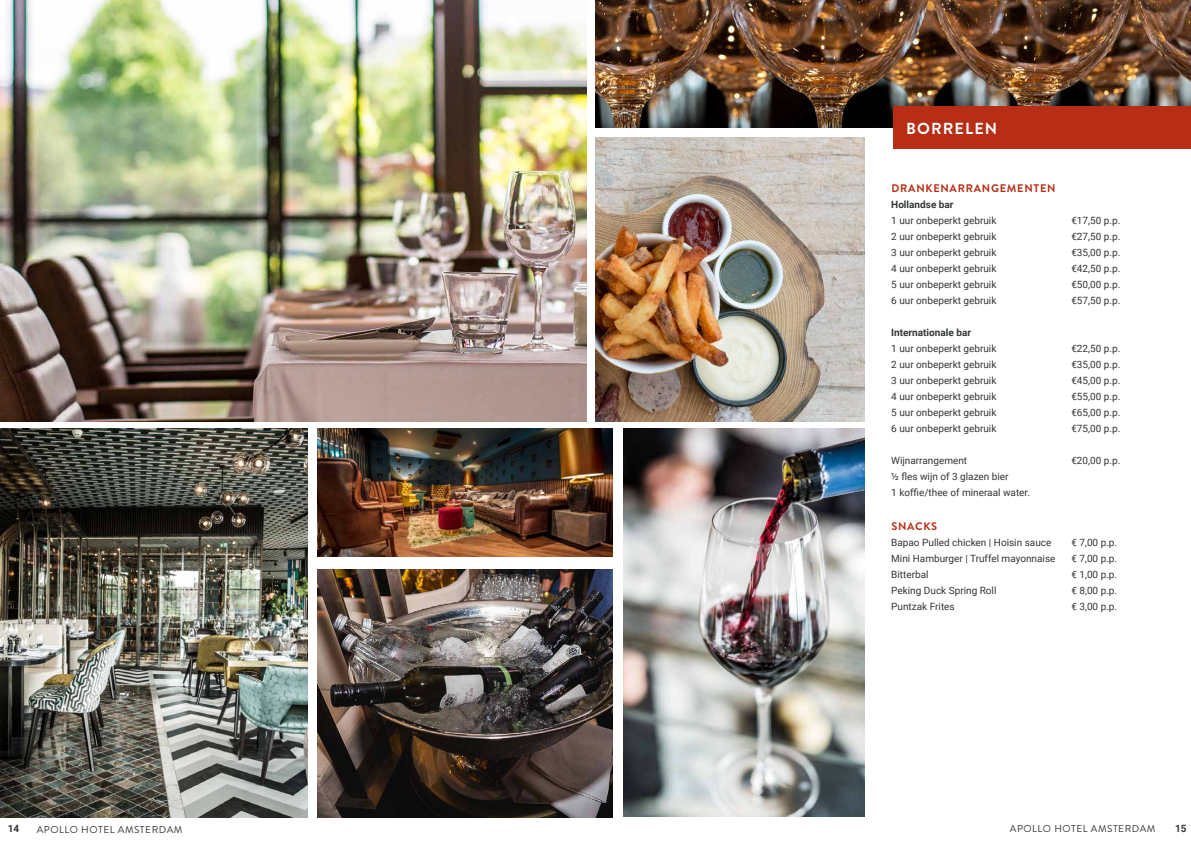
<style>
.page{position:relative;width:1191px;height:842px;background:#fff}
.page>*{position:absolute;margin:0;border:0;box-sizing:border-box;transform-origin:0 0}
.t1{font:700 16px "Brandon Grotesque";letter-spacing:.07em;color:#fff}
.t2{font:700 11px "Brandon Text";letter-spacing:.07em;color:#b72d15}
.t3{font:10px/16px "Roboto";color:#323732}
.t4{font:10px "Brandon Grotesque";letter-spacing:.05em;color:#323732}
.t5{font:700 10px "Roboto";color:#323732}
</style>
<div class="page">
<img style="left:595px;top:0;width:596px;height:128px">
<img style="left:317px;top:569px;width:295px;height:248px">
<img style="left:317px;top:429px;width:295px;height:127px">
<img style="left:0;top:429px;width:307px;height:388px">
<img style="left:0;top:0;width:586px;height:421px">
<img style="left:624px;top:429px;width:241px;height:388px">
<div style="left:893px;top:106px;width:298px;height:43px;background:#b72d15"></div>
<img style="left:595px;top:137px;width:270px;height:284px">
<h1 class="t1" style="left:906px;top:118px;width:93px">BORRELEN</h1>
<p class="t2" style="left:891px;top:180px;width:166px">DRANKENARRANGEMENTEN</p>
<p class="t5" style="left:891px;top:197px;width:64px">Hollandse bar</p>
<p class="t3" style="left:891px;top:212px;width:107px">1 uur onbeperkt gebruik</p>
<p class="t3" style="left:1071px;top:212px;width:51px">€17,50 p.p.</p>
<p class="t3" style="left:891px;top:228px;width:107px">2 uur onbeperkt gebruik</p>
<p class="t3" style="left:1071px;top:228px;width:51px">€27,50 p.p.</p>
<p class="t3" style="left:891px;top:244px;width:107px">3 uur onbeperkt gebruik</p>
<p class="t3" style="left:1071px;top:244px;width:51px">€35,00 p.p.</p>
<p class="t3" style="left:891px;top:260px;width:107px">4 uur onbeperkt gebruik</p>
<p class="t3" style="left:1071px;top:260px;width:51px">€42,50 p.p.</p>
<p class="t3" style="left:891px;top:276px;width:107px">5 uur onbeperkt gebruik</p>
<p class="t3" style="left:1071px;top:276px;width:51px">€50,00 p.p.</p>
<p class="t3" style="left:891px;top:292px;width:107px">6 uur onbeperkt gebruik</p>
<p class="t3" style="left:1071px;top:292px;width:51px">€57,50 p.p.</p>
<p class="t5" style="left:891px;top:325px;width:81px">Internationale bar</p>
<p class="t3" style="left:891px;top:340px;width:107px">1 uur onbeperkt gebruik</p>
<p class="t3" style="left:1071px;top:340px;width:51px">€22,50 p.p.</p>
<p class="t3" style="left:891px;top:356px;width:107px">2 uur onbeperkt gebruik</p>
<p class="t3" style="left:1071px;top:356px;width:51px">€35,00 p.p.</p>
<p class="t3" style="left:891px;top:372px;width:107px">3 uur onbeperkt gebruik</p>
<p class="t3" style="left:1071px;top:372px;width:51px">€45,00 p.p.</p>
<p class="t3" style="left:891px;top:388px;width:107px">4 uur onbeperkt gebruik</p>
<p class="t3" style="left:1071px;top:388px;width:51px">€55,00 p.p.</p>
<p class="t3" style="left:891px;top:404px;width:107px">5 uur onbeperkt gebruik</p>
<p class="t3" style="left:1071px;top:404px;width:51px">€65,00 p.p.</p>
<p class="t3" style="left:891px;top:420px;width:107px">6 uur onbeperkt gebruik</p>
<p class="t3" style="left:1071px;top:420px;width:51px">€75,00 p.p.</p>
<p class="t3" style="left:891px;top:452px;width:77px">Wijnarrangement</p>
<p class="t3" style="left:1071px;top:452px;width:50px">€20,00 p.p.</p>
<p class="t3" style="left:891px;top:468px;width:140px">½ fles wijn of 3 glazen bier<br>1 koffie/thee of mineraal water.</p>
<p class="t2" style="left:891px;top:518px;width:47px">SNACKS</p>
<p class="t3" style="left:891px;top:534px;width:162px">Bapao Pulled chicken | Hoisin sauce</p>
<p class="t3" style="left:1071px;top:534px;width:47px">€ 7,00 p.p.</p>
<p class="t3" style="left:891px;top:550px;width:166px">Mini Hamburger | Truffel mayonnaise</p>
<p class="t3" style="left:1071px;top:550px;width:47px">€ 7,00 p.p.</p>
<p class="t3" style="left:891px;top:566px;width:39px">Bitterbal</p>
<p class="t3" style="left:1071px;top:566px;width:47px">€ 1,00 p.p.</p>
<p class="t3" style="left:891px;top:582px;width:107px">Peking Duck Spring Roll</p>
<p class="t3" style="left:1071px;top:582px;width:47px">€ 8,00 p.p.</p>
<p class="t3" style="left:891px;top:598px;width:65px">Puntzak Frites</p>
<p class="t3" style="left:1071px;top:598px;width:47px">€ 3,00 p.p.</p>
<p class="t5" style="left:8px;top:822px;width:13px">14</p>
<p class="t4" style="left:37px;top:822px;width:147px">APOLLO HOTEL AMSTERDAM</p>
<p class="t4" style="left:1010px;top:822px;width:147px">APOLLO HOTEL AMSTERDAM</p>
<p class="t5" style="left:1175px;top:822px;width:13px">15</p>
</div>
